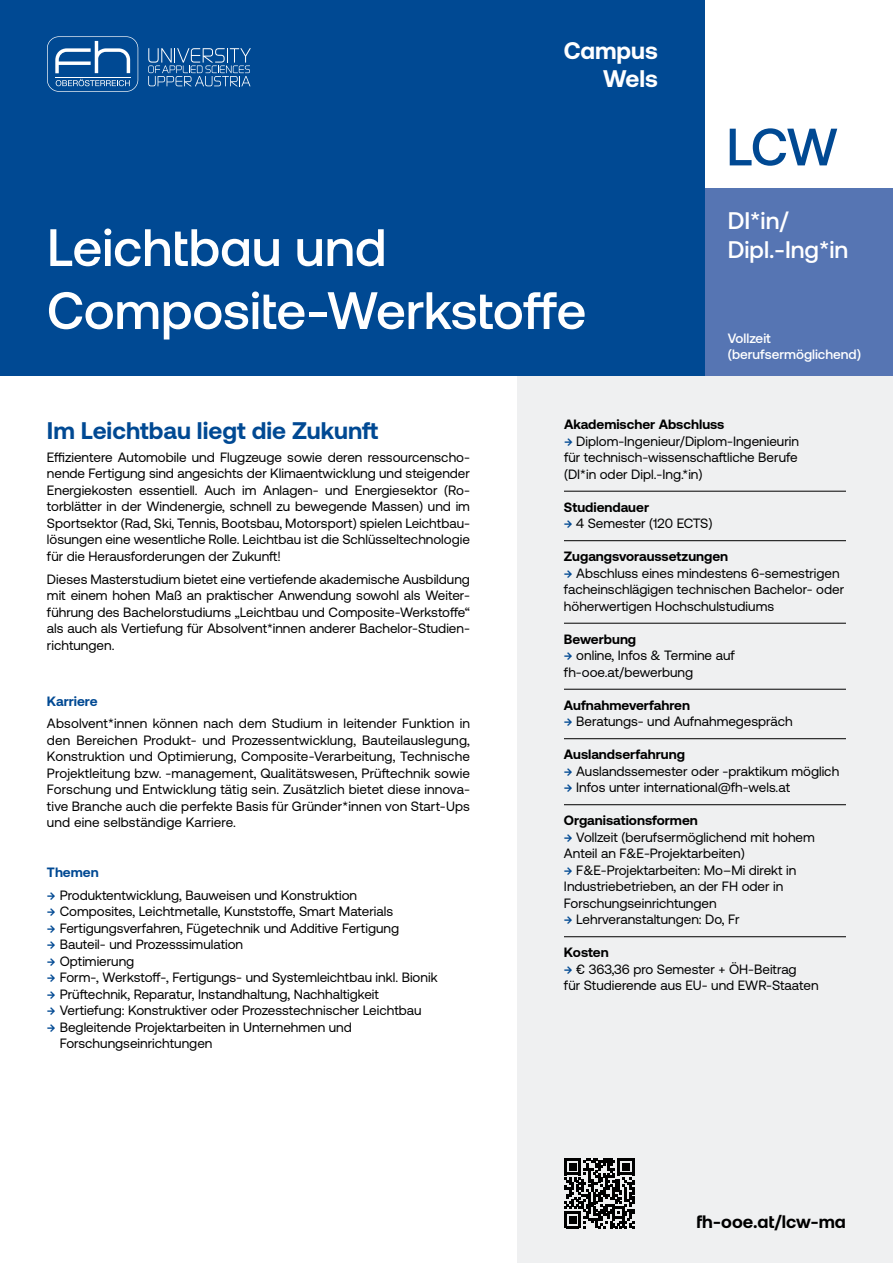
<style>
.page{position:relative;width:893px;height:1263px;background:#fff}
.page>*{position:absolute;margin:0;border:0;box-sizing:border-box;transform-origin:0 0}
.t1{font:500 52.5px/63px "Aeonik";letter-spacing:-.005em;color:#fff}
.t2{font:500 52.5px "Aeonik";color:#004993}
.t3{font:700 24px "Aeonik";color:#004993}
.t4{font:500 24px/28.8px "Aeonik";color:#fff}
.t5{font:700 24px/28.8px "Aeonik";color:#fff;text-align:right}
.t6{font:700 18px "Aeonik";color:#000}
.t7{font:13.5px/16.5px "Aeonik";color:#000}
.t8{font:700 13.5px "Aeonik";color:#000}
.t9{font:500 13.5px/16.2px "Aeonik";color:#fff}
.t10{font:700 13.5px "Aeonik";color:#004993}
.s1{font-weight:500;color:#004993}
</style>
<div class="page">
<div style="left:0;top:0;width:705px;height:376px;background:#004993"></div>
<div style="left:705px;top:188px;width:188px;height:188px;background:#5675b3"></div>
<div style="left:517px;top:376px;width:376px;height:887px;background:#eff0f1"></div>
<svg style="left:148px;top:48px;width:103px;height:38px"></svg>
<svg style="left:47px;top:36px;width:91px;height:56px"></svg>
<hr style="left:55px;top:77px;width:75px;height:1px;background:#fff">
<hr style="left:564px;top:491px;width:282px;height:1px;background:#000">
<hr style="left:564px;top:540px;width:282px;height:1px;background:#000">
<hr style="left:564px;top:623px;width:282px;height:1px;background:#000">
<hr style="left:564px;top:689px;width:282px;height:1px;background:#000">
<hr style="left:564px;top:738px;width:282px;height:1px;background:#000">
<hr style="left:564px;top:804px;width:282px;height:1px;background:#000">
<hr style="left:564px;top:936px;width:282px;height:1px;background:#000">
<svg style="left:564px;top:1158px;width:70px;height:70px"></svg>
<h2 class="t5" style="left:564px;top:36px;width:96px">Campus<br>Wels</h2>
<h1 class="t1" style="left:47px;top:216px;width:541px">Leichtbau und<br>Composite-Werkstoffe</h1>
<h1 class="t2" style="left:726px;top:118px;width:113px">LCW</h1>
<h2 class="t4" style="left:728px;top:206px;width:122px">DI*in/<br>Dipl.-Ing*in</h2>
<p class="t9" style="left:728px;top:330px;width:135px">Vollzeit (berufsermöglichend)</p>
<h2 class="t3" style="left:47px;top:417px;width:333px">Im Leichtbau liegt die Zukunft</h2>
<p class="t7" style="left:47px;top:449px;width:424px;text-align:justify">Effizientere Automobile und Flugzeuge sowie deren ressourcenscho&shy;nende Fertigung sind angesichts der Klimaentwicklung und steigender Energiekosten essentiell. Auch im Anlagen- und Energiesektor (Ro&shy;torblätter in der Windenergie, schnell zu bewegende Massen) und im Sportsektor (Rad, Ski, Tennis, Bootsbau, Motorsport) spielen Leichtbau&shy;lösungen eine wesentliche Rolle. Leichtbau ist die Schlüsseltechnologie für die Herausforderungen der Zukunft!</p>
<p class="t7" style="left:47px;top:571px;width:424px;text-align:justify">Dieses Masterstudium bietet eine vertiefende akademische Ausbildung mit einem hohen Maß an praktischer Anwendung sowohl als Weiter&shy;führung des Bachelorstudiums „Leichtbau und Composite-Werkstoffe“ als auch als Vertiefung für Absolvent*innen anderer Bachelor-Studien&shy;richtungen.</p>
<p class="t10" style="left:47px;top:693px;width:52px">Karriere</p>
<p class="t7" style="left:47px;top:715px;width:424px;text-align:justify">Absolvent*innen können nach dem Studium in leitender Funktion in den Bereichen Produkt- und Prozessentwicklung, Bauteilauslegung, Konstruktion und Optimierung, Composite-Verarbeitung, Technische Projektleitung bzw. -management, Qualitätswesen, Prüftechnik sowie Forschung und Entwicklung tätig sein. Zusätzlich bietet diese innova&shy;tive Branche auch die perfekte Basis für Gründer*innen von Start-Ups und eine selbständige Karriere.</p>
<p class="t10" style="left:47px;top:865px;width:53px">Themen</p>
<p class="t7" style="left:47px;top:887px;width:312px"><span class="s1">→</span> Produktentwicklung, Bauweisen und Konstruktion</p>
<p class="t7" style="left:47px;top:903px;width:348px"><span class="s1">→</span> Composites, Leichtmetalle, Kunststoffe, Smart Materials</p>
<p class="t7" style="left:47px;top:920px;width:354px"><span class="s1">→</span> Fertigungsverfahren, Fügetechnik und Additive Fertigung</p>
<p class="t7" style="left:47px;top:936px;width:198px"><span class="s1">→</span> Bauteil- und Prozesssimulation</p>
<p class="t7" style="left:47px;top:953px;width:89px"><span class="s1">→</span> Optimierung</p>
<p class="t7" style="left:47px;top:969px;width:392px"><span class="s1">→</span> Form-, Werkstoff-, Fertigungs- und Systemleichtbau inkl. Bionik</p>
<p class="t7" style="left:47px;top:986px;width:333px"><span class="s1">→</span> Prüftechnik, Reparatur, Instandhaltung, Nachhaltigkeit</p>
<p class="t7" style="left:47px;top:1002px;width:376px"><span class="s1">→</span> Vertiefung: Konstruktiver oder Prozesstechnischer Leichtbau</p>
<p class="t7" style="left:60px;top:1019px;width:294px;text-indent:-13px"><span class="s1">→</span> Begleitende Projektarbeiten in Unternehmen und<br>Forschungseinrichtungen</p>
<p class="t8" style="left:564px;top:417px;width:162px">Akademischer Abschluss</p>
<p class="t7" style="left:564px;top:433px;width:237px;text-align:justify"><span class="s1">→</span> Diplom-Ingenieur/Diplom-Ingenieurin für technisch-wissenschaftliche Berufe (DI*in oder Dipl.-Ing.*in)</p>
<p class="t8" style="left:564px;top:499px;width:87px">Studiendauer</p>
<p class="t7" style="left:564px;top:515px;width:150px"><span class="s1">→</span> 4 Semester (120 ECTS)</p>
<p class="t8" style="left:564px;top:549px;width:166px">Zugangsvoraussetzungen</p>
<p class="t7" style="left:564px;top:565px;width:282px"><span class="s1">→</span> Abschluss eines mindestens 6-semestrigen facheinschlägigen technischen Bachelor- oder höherwertigen Hochschulstudiums</p>
<p class="t8" style="left:564px;top:631px;width:74px">Bewerbung</p>
<p class="t7" style="left:564px;top:647px;width:172px"><span class="s1">→</span> online, Infos &amp; Termine auf fh-ooe.at/bewerbung</p>
<p class="t8" style="left:564px;top:697px;width:128px">Aufnahmeverfahren</p>
<p class="t7" style="left:564px;top:713px;width:230px"><span class="s1">→</span> Beratungs- und Aufnahmegespräch</p>
<p class="t8" style="left:564px;top:747px;width:122px">Auslandserfahrung</p>
<p class="t7" style="left:564px;top:763px;width:277px"><span class="s1">→</span> Auslandssemester oder -praktikum möglich</p>
<p class="t7" style="left:564px;top:779px;width:228px"><span class="s1">→</span> Infos unter international@fh-wels.at</p>
<p class="t8" style="left:564px;top:813px;width:135px">Organisationsformen</p>
<p class="t7" style="left:564px;top:829px;width:252px"><span class="s1">→</span> Vollzeit (berufsermöglichend mit hohem<br>Anteil an F&amp;E-Projektarbeiten)</p>
<p class="t7" style="left:564px;top:862px;width:234px"><span class="s1">→</span> F&amp;E-Projektarbeiten: Mo–Mi direkt in<br>Industriebetrieben, an der FH oder in<br>Forschungseinrichtungen</p>
<p class="t7" style="left:564px;top:911px;width:177px"><span class="s1">→</span> Lehrveranstaltungen: Do, Fr</p>
<p class="t8" style="left:564px;top:945px;width:46px">Kosten</p>
<p class="t7" style="left:564px;top:961px;width:256px"><span class="s1">→</span> € 363,36 pro Semester + ÖH-Beitrag<br>für Studierende aus EU- und EWR-Staaten</p>
<h3 class="t6" style="left:696px;top:1212px;width:151px">fh-ooe.at/lcw-ma</h3>
</div>
